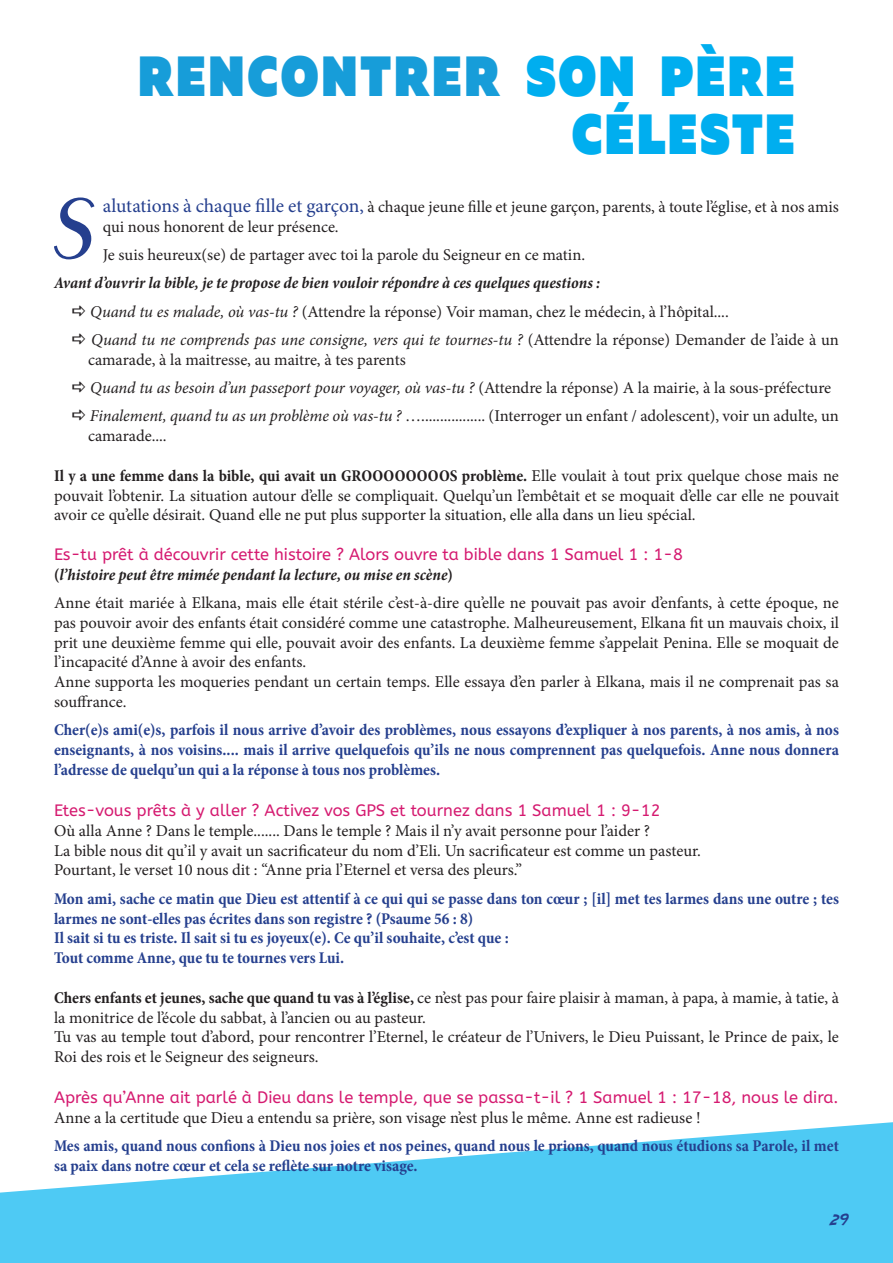
<style>
.page{position:relative;width:893px;height:1263px;background:#fff}
.page>*{position:absolute;margin:0;border:0;box-sizing:border-box;transform-origin:0 0}
.t1{font:84.6px "Penultimate Light Ital";color:#253f8e}
.t2{font:800 56.25px/58.5px "Muller";letter-spacing:.05em;color:#00aeef;text-align:right;scale:.84 1}
.t3{font:18px "Adventure Normal";color:#253f8e}
.t4{font:16.5px/19.8px "Minion Pro";color:#231f20}
.t5{font:700 condensed 16.5px/19.8px "Minion Pro";color:#253f8e}
.t6{font:16.5px "A Bee Zee";color:#d51a70}
.s1{color:#179dd9}
.s2{font-size:19.5px;color:#253f8e}
.s3{font-weight:700;font-style:italic;font-stretch:condensed}
.s4{font-style:italic}
.s5{font-weight:700;font-stretch:condensed}
</style>
<div class="page">
<svg style="left:0;top:1122px;width:893px;height:141px;fill:#4ecaf4"></svg>
<h2 class="t2" style="left:138px;top:48px;width:783px"><span class="s1">RENCONTRER</span> SON PÈRE<br>CÉLESTE</h2>
<h1 class="t1" style="left:49px;top:179px;width:44px">S</h1>
<p class="t4" style="left:103px;top:197px;width:738px"><span class="s2">alutations à chaque fille et garçon,</span> à chaque jeune fille et jeune garçon, parents, à toute l’église, et à nos amis qui nous honorent de leur présence.</p>
<p class="t4" style="left:103px;top:245px;width:484px">Je suis heureux(se) de partager avec toi la parole du Seigneur en ce matin.</p>
<p class="t4" style="left:90px;top:269px;width:750px;line-height:28.3px;text-indent:-36px"><span class="s3">Avant d’ouvrir la bible, je te propose de bien vouloir répondre à ces quelques questions :<br></span><span class="s4">Quand tu es malade, où vas-tu ?</span> (Attendre la réponse) Voir maman, chez le médecin, à l’hôpital....<br><span class="s4">Quand tu ne comprends pas une consigne, vers qui te tournes-tu ?</span> (Attendre la réponse) Demander de l’aide à un</p>
<p class="t4" style="left:88px;top:345px;width:752px;line-height:28.3px">camarade, à la maitresse, au maitre, à tes parents<br><span class="s4">Quand tu as besoin d’un passeport pour voyager, où vas-tu ?</span> (Attendre la réponse) A la mairie, à la sous-préfecture<br><span class="s4">Finalement, quand tu as un problème où vas-tu ?</span> …................. (Interroger un enfant / adolescent), voir un adulte, un</p>
<p class="t4" style="left:88px;top:426px;width:80px">camarade....</p>
<p class="t4" style="left:54px;top:466px;width:786px;text-align:justify"><span class="s5">Il y a une femme dans la bible, qui avait un GROOOOOOOOS problème.</span> Elle voulait à tout prix quelque chose mais ne pouvait l’obtenir. La situation autour d’elle se compliquait. Quelqu’un l’embêtait et se moquait d’elle car elle ne pouvait avoir ce qu’elle désirait. Quand elle ne put plus supporter la situation, elle alla dans un lieu spécial.</p>
<p class="t6" style="left:54px;top:545px;width:631px">Es-tu prêt à découvrir cette histoire ? Alors ouvre ta bible dans 1 Samuel 1 : 1-8</p>
<p class="t4" style="left:54px;top:560px;width:786px;line-height:28.3px"><span class="s5">(</span><span class="s3">l’histoire peut être mimée pendant la lecture, ou mise en scène</span><span class="s5">)<br></span>Anne était mariée à Elkana, mais elle était stérile c’est-à-dire qu’elle ne pouvait pas avoir d’enfants, à cette époque, ne</p>
<p class="t4" style="left:54px;top:613px;width:786px">pas pouvoir avoir des enfants était considéré comme une catastrophe. Malheureusement, Elkana fit un mauvais choix, il prit une deuxième femme qui elle, pouvait avoir des enfants. La deuxième femme s’appelait Penina. Elle se moquait de l’incapacité d’Anne à avoir des enfants.<br>Anne supporta les moqueries pendant un certain temps. Elle essaya d’en parler à Elkana, mais il ne comprenait pas sa souffrance.</p>
<p class="t5" style="left:54px;top:720px;width:786px;text-align:justify">Cher(e)s ami(e)s, parfois il nous arrive d’avoir des problèmes, nous essayons d’expliquer à nos parents, à nos amis, à nos enseignants, à nos voisins.... mais il arrive quelquefois qu’ils ne nous comprennent pas quelquefois. Anne nous donnera l’adresse de quelqu’un qui a la réponse à tous nos problèmes.</p>
<p class="t6" style="left:54px;top:801px;width:608px">Etes-vous prêts à y aller ? Activez vos GPS et tournez dans 1 Samuel 1 : 9-12</p>
<p class="t4" style="left:54px;top:821px;width:648px">Où alla Anne ? Dans le temple....... Dans le temple ? Mais il n’y avait personne pour l’aider ?<br>La bible nous dit qu’il y avait un sacrificateur du nom d’Eli. Un sacrificateur est comme un pasteur.<br>Pourtant, le verset 10 nous dit : “Anne pria l’Eternel et versa des pleurs.”</p>
<p class="t5" style="left:54px;top:888px;width:787px">Mon ami, sache ce matin que Dieu est attentif à ce qui qui se passe dans ton cœur ; [il] met tes larmes dans une outre ; tes larmes ne sont-elles pas écrites dans son registre ? (Psaume 56 : 8)<br>Il sait si tu es triste. Il sait si tu es joyeux(e). Ce qu’il souhaite, c’est que :<br>Tout comme Anne, que tu te tournes vers Lui.</p>
<p class="t4" style="left:54px;top:988px;width:786px"><span class="s5">Chers enfants et jeunes, sache que quand tu vas à l’église,</span> ce n’est pas pour faire plaisir à maman, à papa, à mamie, à tatie, à la monitrice de l’école du sabbat, à l’ancien ou au pasteur.<br>Tu vas au temple tout d’abord, pour rencontrer l’Eternel, le créateur de l’Univers, le Dieu Puissant, le Prince de paix, le Roi des rois et le Seigneur des seigneurs.</p>
<p class="t6" style="left:54px;top:1088px;width:786px">Après qu’Anne ait parlé à Dieu dans le temple, que se passa-t-il ? 1 Samuel 1 : 17-18, nous le dira.</p>
<p class="t4" style="left:54px;top:1108px;width:648px">Anne a la certitude que Dieu a entendu sa prière, son visage n’est plus le même. Anne est radieuse !</p>
<p class="t5" style="left:54px;top:1136px;width:786px">Mes amis, quand nous confions à Dieu nos joies et nos peines, quand nous le prions, quand nous étudions sa Parole, il met sa paix dans notre cœur et cela se reflète sur notre visage.</p>
<p class="t3" style="left:829px;top:1211px;width:21px">29</p>
</div>
